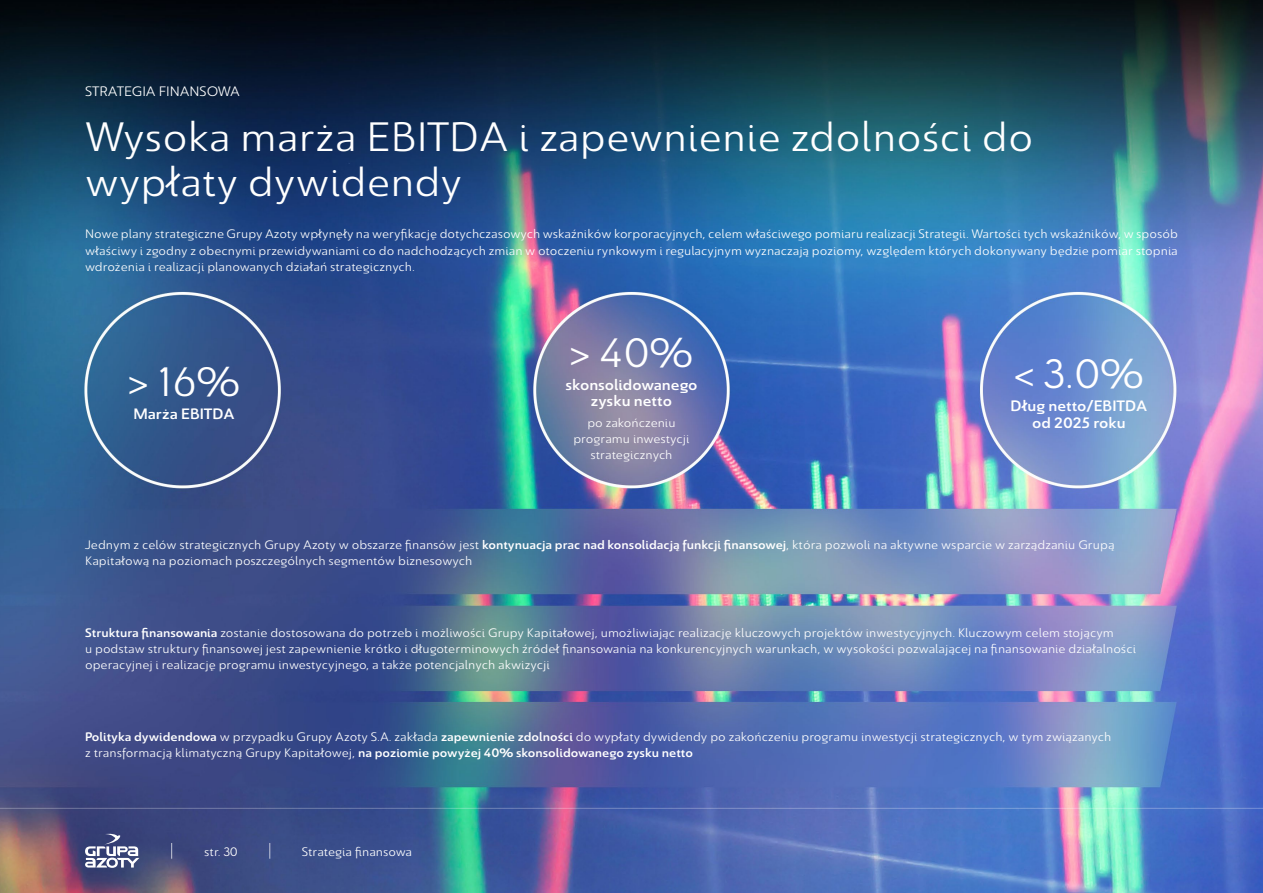
<style>
.page{position:relative;width:1263px;height:893px;background:#fff}
.page>*{position:absolute;margin:0;border:0;box-sizing:border-box;transform-origin:0 0}
.t1{font:45px/45px "Savigny Regular Norm";color:#fff}
.t2{font:16.5px/16.5px "Savigny Medium Norm";color:#fff;text-align:center}
.t3{font:15px "Savigny Regular Norm";color:#fff}
.t4{font:13.5px/16.2px "Savigny Regular Norm";color:#fff}
.t5{font:13.5px "Savigny Medium Norm";color:#fff}
.s1{font-family:"Savigny Medium Norm"}
.s2{font-family:"Savigny Regular Norm"}
</style>
<div class="page">
<img style="left:0;top:0;width:1263px;height:893px">
<hr style="left:0;top:808px;width:1263px;height:1px;background:#fff">
<svg style="left:85px;top:834px;width:54px;height:34px"></svg>
<svg style="left:171px;top:843px;width:1px;height:16px"></svg>
<svg style="left:269px;top:843px;width:1px;height:16px"></svg>
<p class="t3" style="left:85px;top:84px;width:157px">STRATEGIA FINANSOWA</p>
<h1 class="t1" style="left:85px;top:114px;width:950px">Wysoka marża EBITDA i zapewnienie zdolności do wypłaty dywidendy</h1>
<p class="t4" style="left:85px;top:226px;width:1094px;text-align:justify">Nowe plany strategiczne Grupy Azoty wpłynęły na weryfikację dotychczasowych wskaźników korporacyjnych, celem właściwego pomiaru realizacji Strategii. Wartości tych wskaźników, w sposób właściwy i zgodny z obecnymi przewidywaniami co do nadchodzących zmian w otoczeniu rynkowym i regulacyjnym wyznaczają poziomy, względem których dokonywany będzie pomiar stopnia wdrożenia i realizacji planowanych działań strategicznych.</p>
<h1 class="t1" style="left:128px;top:359px;width:114px">&gt; 16%</h1>
<p class="t2" style="left:133px;top:406px;width:103px">Marża EBITDA</p>
<h1 class="t1" style="left:570px;top:329px;width:124px">&gt; 40%</h1>
<p class="t2" style="left:565px;top:376px;width:133px">skonsolidowanego</p>
<p class="t2" style="left:591px;top:393px;width:83px">zysku netto</p>
<p class="t4" style="left:573px;top:414px;width:118px;text-align:center">po zakończeniu programu inwestycji strategicznych</p>
<h1 class="t1" style="left:1014px;top:351px;width:131px">&lt; 3.0%</h1>
<p class="t2" style="left:1011px;top:398px;width:138px">Dług netto/EBITDA od 2025 roku</p>
<p class="t4" style="left:85px;top:537px;width:1031px">Jednym z celów strategicznych Grupy Azoty w obszarze finansów jest <span class="s1">kontynuacja prac nad konsolidacją funkcji finansowej</span>, która pozwoli na aktywne wsparcie w zarządzaniu Grupą<br>Kapitałową na poziomach poszczególnych segmentów biznesowych</p>
<p class="t4" style="left:85px;top:624px;width:1052px"><span class="s1">Struktura finansowania</span> zostanie dostosowana do potrzeb i możliwości Grupy Kapitałowej, umożliwiając realizację kluczowych projektów inwestycyjnych. Kluczowym celem stojącym<br>u podstaw struktury finansowej jest zapewnienie krótko i długoterminowych źródeł finansowania na konkurencyjnych warunkach, w wysokości pozwalającej na finansowanie działalności operacyjnej i realizację programu inwestycyjnego, a także potencjalnych akwizycji</p>
<p class="t4" style="left:85px;top:729px;width:1028px"><span class="s1">Polityka dywidendowa</span> w przypadku Grupy Azoty S.A. zakłada <span class="s1">zapewnienie zdolności</span> do wypłaty dywidendy po zakończeniu programu inwestycji strategicznych, w tym związanych</p>
<p class="t5" style="left:85px;top:747px;width:609px"><span class="s2">z transformacją klimatyczną Grupy Kapitałowej,</span> na poziomie powyżej 40% skonsolidowanego zysku netto</p>
<p class="t4" style="left:204px;top:843px;width:35px">str. 30</p>
<p class="t4" style="left:302px;top:843px;width:112px">Strategia finansowa</p>
</div>
